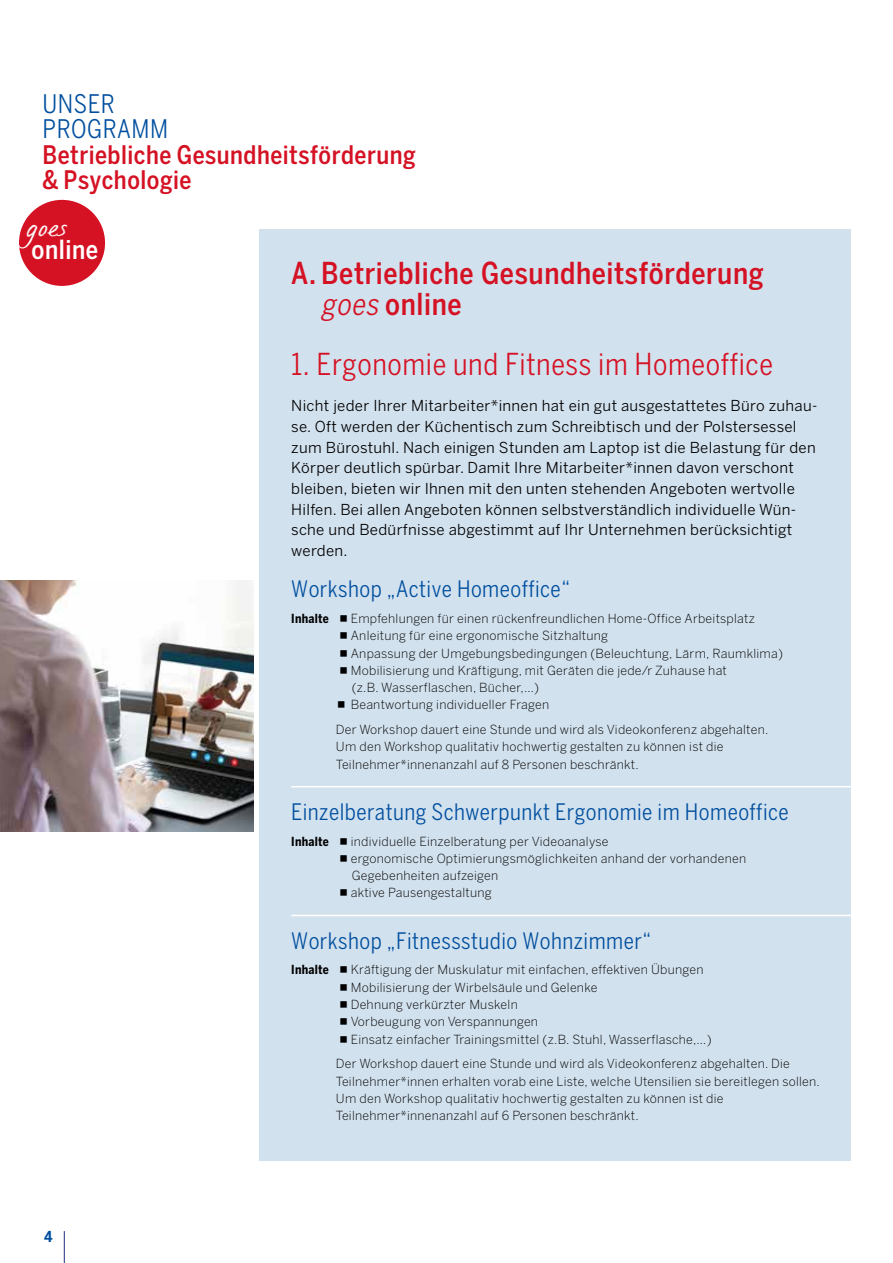
<style>
.page{position:relative;width:893px;height:1263px;background:#fff}
.page>*{position:absolute;margin:0;border:0;box-sizing:border-box;transform-origin:0 0}
.t1{font:500 condensed 30px/31.5px "Benton Sans";letter-spacing:.02em;color:#d51224}
.t2{font:condensed 30px "Benton Sans";letter-spacing:.02em;color:#d51224}
.t3{font:500 condensed 26.1px "Benton Sans";letter-spacing:.02em;color:#fff}
.t4{font:26.1px "FS Sammy";color:#fff}
.t5{font:500 condensed 25.35px/25.5px "Benton Sans";letter-spacing:.02em;color:#d51224}
.t6{font:condensed 25.35px/25.5px "Benton Sans";letter-spacing:.02em;color:#004f9f}
.t7{font:condensed 22.5px "Benton Sans";letter-spacing:.02em;color:#004f9f}
.t8{font:15px/20.7px "Benton Sans";letter-spacing:.02em;color:#000}
.t9{font:700 condensed 15px "Benton Sans";color:#004f9f}
.t10{font:300 12.45px/17.2px "Benton Sans";letter-spacing:.02em;color:#000}
.t11{font:700 condensed 12.45px "Benton Sans";letter-spacing:.02em;color:#000}
.s1{font-size:21.9px}
.s2{font-weight:400;font-style:italic}
</style>
<div class="page">
<div style="left:259px;top:230px;width:591px;height:931px;background:#d2e1ee"></div>
<div style="left:19px;top:200px;width:86px;height:86px;background:#d51224;border-radius:50%"></div>
<hr style="left:64px;top:1231px;width:1px;height:32px;background:#283583">
<hr style="left:291px;top:786px;width:572px;height:1px;background:#fff">
<hr style="left:291px;top:915px;width:572px;height:1px;background:#fff">
<img style="left:0;top:580px;width:253px;height:251px">
<h3 class="t6" style="left:43px;top:91px;width:127px">UNSER<br>PROGRAMM</h3>
<h3 class="t5" style="left:43px;top:142px;width:375px">Betriebliche Gesundheitsförderung &amp; Psychologie</h3>
<h2 class="t4" style="left:26px;top:212px;width:42px">g oe<span class="s1">s</span></h2>
<h2 class="t3" style="left:32px;top:234px;width:68px">online</h2>
<h1 class="t1" style="left:321px;top:257px;width:444px;text-indent:-30px">A. Betriebliche Gesundheitsförderung <span class="s2">goes</span> online</h1>
<h1 class="t2" style="left:291px;top:347px;width:483px">1. Ergonomie und Fitness im Homeoffice</h1>
<p class="t9" style="left:44px;top:1228px;width:10px">4</p>
<p class="t8" style="left:291px;top:395px;width:528px">Nicht jeder Ihrer Mitarbeiter*innen hat ein gut ausgestattetes Büro zuhau&shy;se. Oft werden der Küchentisch zum Schreibtisch und der Polstersessel zum Bürostuhl. Nach einigen Stunden am Laptop ist die Belastung für den Körper deutlich spürbar. Damit Ihre Mitarbeiter*innen davon verschont bleiben, bieten wir Ihnen mit den unten stehenden Angeboten wertvolle Hilfen. Bei allen Angeboten können selbstverständlich individuelle Wün&shy;sche und Bedürfnisse abgestimmt auf Ihr Unternehmen berücksichtigt werden.</p>
<h3 class="t7" style="left:291px;top:576px;width:280px">Workshop „Active Homeoffice“</h3>
<p class="t11" style="left:291px;top:611px;width:39px">Inhalte</p>
<p class="t10" style="left:351px;top:610px;width:434px">Empfehlungen für einen rückenfreundlichen Home-Office Arbeitsplatz Anleitung für eine ergonomische Sitzhaltung<br>Anpassung der Umgebungsbedingungen (Beleuchtung, Lärm, Raumklima)<br>Mobilisierung und Kräftigung, mit Geräten die jede/r Zuhause hat<br>(z.B. Wasserflaschen, Bücher,…)<br>Beantwortung individueller Fragen</p>
<p class="t10" style="left:336px;top:721px;width:434px">Der Workshop dauert eine Stunde und wird als Videokonferenz abgehalten.<br>Um den Workshop qualitativ hochwertig gestalten zu können ist die<br>Teilnehmer*innenanzahl auf 8 Personen beschränkt.</p>
<h3 class="t7" style="left:291px;top:799px;width:499px">Einzelberatung Schwerpunkt Ergonomie im Homeoffice</h3>
<p class="t11" style="left:291px;top:834px;width:39px">Inhalte</p>
<p class="t10" style="left:351px;top:832px;width:397px">individuelle Einzelberatung per Videoanalyse<br>ergonomische Optimierungsmöglichkeiten anhand der vorhandenen Gegebenheiten aufzeigen<br>aktive Pausengestaltung</p>
<h3 class="t7" style="left:291px;top:927px;width:361px">Workshop „Fitnessstudio Wohnzimmer“</h3>
<p class="t11" style="left:291px;top:963px;width:39px">Inhalte</p>
<p class="t10" style="left:351px;top:961px;width:362px">Kräftigung der Muskulatur mit einfachen, effektiven Übungen Mobilisierung der Wirbelsäule und Gelenke<br>Dehnung verkürzter Muskeln<br>Vorbeugung von Verspannungen<br>Einsatz einfacher Trainingsmittel (z.B. Stuhl, Wasserflasche,…)</p>
<p class="t10" style="left:336px;top:1055px;width:485px">Der Workshop dauert eine Stunde und wird als Videokonferenz abgehalten. Die Teilnehmer*innen erhalten vorab eine Liste, welche Utensilien sie bereitlegen sollen.<br>Um den Workshop qualitativ hochwertig gestalten zu können ist die Teilnehmer*innenanzahl auf 6 Personen beschränkt.</p>
</div>
